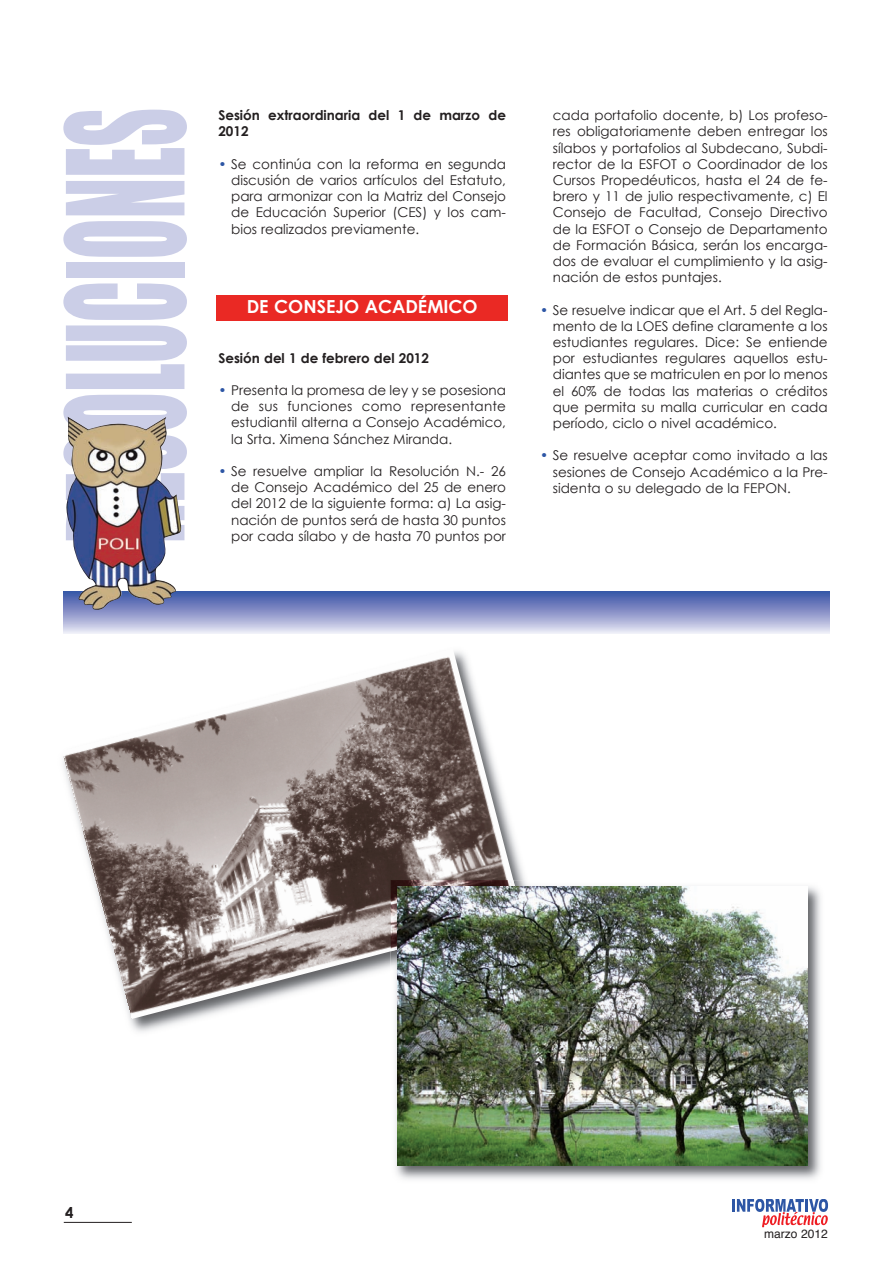
<style>
.page{position:relative;width:893px;height:1263px;background:#fff}
.page>*{position:absolute;margin:0;border:0;box-sizing:border-box;transform-origin:0 0}
.t1{font:150px "Impact";color:#cbcee7;scale:.5 1}
.t2{font:700 18px "Century Gothic";color:#fff}
.t3{font:700 15px "Century Gothic";color:#231f20}
.t4{font:13.5px/16.2px "Century Gothic";color:#231f20;text-align:justify}
.t5{font:700 13.5px/16.2px "Century Gothic";color:#231f20}
.t6{font:12px "Helvetica";color:#231f20}
.s1{color:#2d56a5}
</style>
<div class="page">
<div style="left:217px;top:295px;width:291px;height:25px;background:#ea2924"></div>
<svg style="left:732px;top:1199px;width:96px;height:28px"></svg>
<hr style="left:64px;top:1222px;width:68px;height:1px;background:#231f20">
<div style="left:64px;top:591px;width:765px;height:42px;background:linear-gradient(to bottom,#334da3,#e1def0)"></div>
<img style="left:67px;top:417px;width:114px;height:193px">
<img style="left:63px;top:651px;width:460px;height:369px">
<img style="left:391px;top:932px;width:430px;height:248px">
<img style="left:545px;top:886px;width:276px;height:46px">
<img style="left:391px;top:880px;width:132px;height:71px">
<img style="left:397px;top:887px;width:411px;height:278px">
<h1 class="t1" style="left:33px;top:543px;width:872px;rotate:-90deg">RESOLUCIONES</h1>
<p class="t5" style="left:218px;top:107px;width:289px">Sesión extraordinaria del 1 de marzo de<br>2012</p>
<p class="t4" style="left:231px;top:155px;width:276px;text-indent:-13px"><span class="s1">•</span> Se continúa con la reforma en segunda discusión de varios artículos del Estatuto, para armonizar con la Matriz del Consejo de Educación Superior (CES) y los cam&shy;bios realizados previamente.</p>
<h2 class="t2" style="left:247px;top:295px;width:233px">DE CONSEJO ACADÉMICO</h2>
<p class="t5" style="left:218px;top:349px;width:212px">Sesión del 1 de febrero del 2012</p>
<p class="t4" style="left:231px;top:382px;width:276px;text-indent:-13px"><span class="s1">•</span> Presenta la promesa de ley y se posesiona de sus funciones como representante estudiantil alterna a Consejo Académico, la Srta. Ximena Sánchez Miranda.</p>
<p class="t4" style="left:231px;top:463px;width:276px;text-indent:-13px"><span class="s1">•</span> Se resuelve ampliar la Resolución N.- 26 de Consejo Académico del 25 de enero del 2012 de la siguiente forma: a) La asig&shy;nación de puntos será de hasta 30 puntos por cada sílabo y de hasta 70 puntos por</p>
<p class="t4" style="left:553px;top:107px;width:276px">cada portafolio docente, b) Los profeso&shy;res obligatoriamente deben entregar los sílabos y portafolios al Subdecano, Subdi - rector de la ESFOT o Coordinador de los Cursos Propedéuticos, hasta el 24 de fe - bre ro y 11 de julio respectivamente, c) El Con sejo de Facultad, Consejo Directivo de la ESFOT o Consejo de Departamento de Formación Básica, serán los encarga&shy;dos de evaluar el cumplimiento y la asig&shy;nación de estos puntajes.</p>
<p class="t4" style="left:553px;top:301px;width:276px;text-indent:-13px"><span class="s1">•</span> Se resuelve indicar que el Art. 5 del Regla - mento de la LOES define claramente a los estudiantes regulares. Dice: Se entiende por estudiantes regulares aquellos estu&shy;diantes que se matriculen en por lo menos el 60% de todas las materias o créditos que permita su malla curricular en cada período, ciclo o nivel académico.</p>
<p class="t4" style="left:553px;top:447px;width:276px;text-indent:-13px"><span class="s1">•</span> Se resuelve aceptar como invitado a las sesiones de Consejo Académico a la Pre - sidenta o su delegado de la FEPON.</p>
<p class="t3" style="left:65px;top:1203px;width:10px">4</p>
<p class="t6" style="left:764px;top:1228px;width:65px">marzo 2012</p>
</div>
